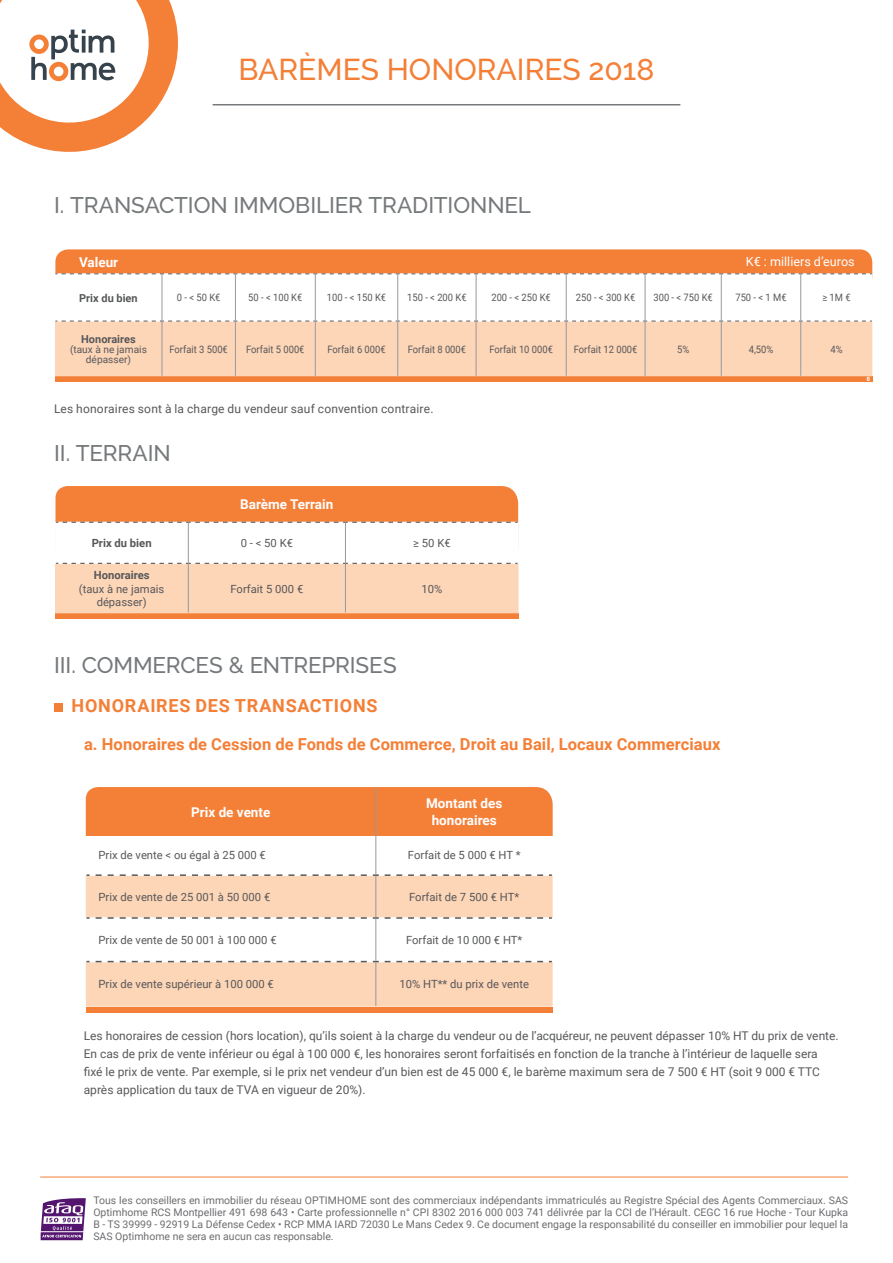
<style>
.page{position:relative;width:893px;height:1263px;background:#fff}
.page>*{position:absolute;margin:0;border:0;box-sizing:border-box;transform-origin:0 0}
.t1{font:500 30px "Raleway";color:#f47f37}
.t2{font:500 22.5px "Raleway";letter-spacing:-.005em;color:#76797b}
.t3{font:700 18px "Roboto";letter-spacing:.04em;color:#f47f37}
.t4{font:700 16.5px "Roboto";letter-spacing:.005em;color:#f47f37}
.Style_de_paragraphe{font:700 13.5px "Roboto";color:#fff}
.t5{font:12.6px "Roboto";color:#fff}
.t6{font:12px/18px "Roboto";color:#57585a}
.Style_de_paragraphe-2{font:11.25px/13.5px "Roboto";color:#57585a;text-align:center}
.Style_de_paragraphe-3{font:700 11.25px "Roboto";color:#57585a}
.Style_de_paragraphe-4{font:700 10.95px "Roboto";color:#57585a}
.t7{font:10.5px/12px "Roboto";color:#6c6d70;text-align:justify}
.Style_de_paragraphe-5{font:10.2px "Roboto";color:#57585a;scale:.92 1}
.Style_de_paragraphe-6{font:10.2px/10.2px "Roboto";color:#57585a;text-align:center}
.t8{font:700 6px "Helvetica Neue";color:#fff}
</style>
<div class="page">
<svg style="left:41px;top:1198px;width:45px;height:42px"></svg>
<hr style="left:41px;top:1231px;width:42px;height:1px;background:#fff">
<hr style="left:40px;top:1177px;width:808px;height:1px;background:#f47f37">
<div style="left:55px;top:249px;width:817px;height:40px;background:#f47f37;border-radius:13px"></div>
<div style="left:86px;top:787px;width:467px;height:49px;background:#f47f37"></div>
<hr style="left:213px;top:104px;width:467px;height:1px;background:#76797b">
<svg style="left:55px;top:486px;width:464px;height:133px"></svg>
<hr style="left:188px;top:523px;width:1px;height:40px;background:#97999c">
<hr style="left:345px;top:523px;width:1px;height:40px;background:#97999c">
<hr style="left:188px;top:563px;width:1px;height:49px;background:#97999c">
<hr style="left:345px;top:563px;width:1px;height:49px;background:#97999c">
<div style="left:54px;top:703px;width:8px;height:9px;background:#f47f37"></div>
<svg style="left:86px;top:875px;width:467px;height:132px;fill:#fdd5b7"></svg>
<hr style="left:87px;top:917px;width:289px;height:2px;background:#fff">
<hr style="left:376px;top:917px;width:176px;height:2px;background:#fff">
<hr style="left:87px;top:961px;width:289px;height:1px;background:#fff">
<hr style="left:376px;top:961px;width:176px;height:1px;background:#fff">
<hr style="left:87px;top:874px;width:289px;height:2px;background:#fff">
<hr style="left:376px;top:874px;width:176px;height:2px;background:#fff">
<hr style="left:376px;top:787px;width:1px;height:49px;background:#97999c">
<hr style="left:376px;top:836px;width:1px;height:38px;background:#97999c">
<hr style="left:376px;top:876px;width:1px;height:41px;background:#97999c">
<hr style="left:376px;top:919px;width:1px;height:42px;background:#97999c">
<hr style="left:376px;top:962px;width:1px;height:44px;background:#97999c">
<svg style="left:96px;top:917px;width:283px;height:2px"></svg>
<svg style="left:385px;top:917px;width:167px;height:2px"></svg>
<svg style="left:96px;top:961px;width:283px;height:1px"></svg>
<svg style="left:385px;top:961px;width:167px;height:1px"></svg>
<svg style="left:96px;top:874px;width:283px;height:2px"></svg>
<svg style="left:385px;top:874px;width:167px;height:2px"></svg>
<div style="left:86px;top:1007px;width:467px;height:5px;background:#f47f37"></div>
<svg style="left:0;top:0;width:178px;height:152px"></svg>
<svg style="left:55px;top:273px;width:817px;height:109px"></svg>
<hr style="left:162px;top:274px;width:1px;height:47px;background:#97999c">
<hr style="left:235px;top:274px;width:1px;height:47px;background:#97999c">
<hr style="left:315px;top:274px;width:1px;height:47px;background:#97999c">
<hr style="left:397px;top:274px;width:1px;height:47px;background:#97999c">
<hr style="left:476px;top:274px;width:1px;height:47px;background:#97999c">
<hr style="left:566px;top:274px;width:1px;height:47px;background:#97999c">
<hr style="left:645px;top:274px;width:1px;height:47px;background:#97999c">
<hr style="left:721px;top:274px;width:1px;height:47px;background:#97999c">
<hr style="left:800px;top:274px;width:1px;height:47px;background:#97999c">
<hr style="left:162px;top:322px;width:1px;height:54px;background:#97999c">
<hr style="left:235px;top:322px;width:1px;height:54px;background:#97999c">
<hr style="left:315px;top:322px;width:1px;height:54px;background:#97999c">
<hr style="left:397px;top:322px;width:1px;height:54px;background:#97999c">
<hr style="left:476px;top:322px;width:1px;height:54px;background:#97999c">
<hr style="left:566px;top:322px;width:1px;height:54px;background:#97999c">
<hr style="left:645px;top:322px;width:1px;height:54px;background:#97999c">
<hr style="left:721px;top:322px;width:1px;height:54px;background:#97999c">
<hr style="left:800px;top:322px;width:1px;height:54px;background:#97999c">
<p class="t1" style="left:239px;top:52px;width:417px">BARÈMES HONORAIRES 2018</p>
<p class="t2" style="left:54px;top:192px;width:478px">I. TRANSACTION IMMOBILIER TRADITIONNEL</p>
<p class="t5" style="left:746px;top:253px;width:110px">K€ : milliers d’euros</p>
<p class="Style_de_paragraphe" style="left:79px;top:252px;width:41px">Valeur</p>
<p class="Style_de_paragraphe-4" style="left:79px;top:290px;width:60px">Prix du bien</p>
<p class="Style_de_paragraphe-5" style="left:177px;top:290px;width:49px">0 - &lt; 50 K€</p>
<p class="Style_de_paragraphe-5" style="left:248px;top:290px;width:60px">50 - &lt; 100 K€</p>
<p class="Style_de_paragraphe-5" style="left:327px;top:290px;width:66px">100 - &lt; 150 K€</p>
<p class="Style_de_paragraphe-5" style="left:407px;top:290px;width:66px">150 - &lt; 200 K€</p>
<p class="Style_de_paragraphe-5" style="left:491px;top:290px;width:66px">200 - &lt; 250 K€</p>
<p class="Style_de_paragraphe-5" style="left:576px;top:290px;width:66px">250 - &lt; 300 K€</p>
<p class="Style_de_paragraphe-5" style="left:653px;top:290px;width:66px">300 - &lt; 750 K€</p>
<p class="Style_de_paragraphe-5" style="left:735px;top:290px;width:57px">750 - &lt; 1 M€</p>
<p class="Style_de_paragraphe-5" style="left:822px;top:290px;width:32px">≥ 1M €</p>
<p class="Style_de_paragraphe-4" style="left:81px;top:331px;width:56px">Honoraires</p>
<p class="Style_de_paragraphe-6" style="left:70px;top:344px;width:78px">(taux à ne jamais dépasser)</p>
<p class="Style_de_paragraphe-5" style="left:170px;top:342px;width:65px">Forfait 3 500€</p>
<p class="Style_de_paragraphe-5" style="left:246px;top:342px;width:65px">Forfait 5 000€</p>
<p class="Style_de_paragraphe-5" style="left:327px;top:342px;width:65px">Forfait 6 000€</p>
<p class="Style_de_paragraphe-5" style="left:408px;top:342px;width:65px">Forfait 8 000€</p>
<p class="Style_de_paragraphe-5" style="left:489px;top:342px;width:71px">Forfait 10 000€</p>
<p class="Style_de_paragraphe-5" style="left:574px;top:342px;width:71px">Forfait 12 000€</p>
<p class="Style_de_paragraphe-5" style="left:677px;top:342px;width:15px">5%</p>
<p class="Style_de_paragraphe-5" style="left:749px;top:342px;width:28px">4,50%</p>
<p class="Style_de_paragraphe-5" style="left:830px;top:342px;width:15px">4%</p>
<p class="t6" style="left:54px;top:400px;width:381px">Les honoraires sont à la charge du vendeur sauf convention contraire.</p>
<p class="t2" style="left:54px;top:440px;width:118px">II. TERRAIN</p>
<p class="Style_de_paragraphe" style="left:240px;top:494px;width:94px">Barème Terrain</p>
<p class="Style_de_paragraphe-3" style="left:92px;top:535px;width:62px">Prix du bien</p>
<p class="Style_de_paragraphe-2" style="left:241px;top:536px;width:54px">0 - &lt; 50 K€</p>
<p class="Style_de_paragraphe-2" style="left:413px;top:536px;width:39px">≥ 50 K€</p>
<p class="Style_de_paragraphe-3" style="left:94px;top:567px;width:57px">Honoraires</p>
<p class="Style_de_paragraphe-2" style="left:79px;top:581px;width:87px">(taux à ne jamais dépasser)</p>
<p class="Style_de_paragraphe-2" style="left:230px;top:581px;width:74px">Forfait 5 000 €</p>
<p class="Style_de_paragraphe-2" style="left:422px;top:581px;width:22px">10%</p>
<p class="t8" style="left:867px;top:374px;width:5px">6</p>
<p class="t2" style="left:54px;top:652px;width:344px">III. COMMERCES &amp; ENTREPRISES</p>
<p class="t3" style="left:72px;top:693px;width:307px">HONORAIRES DES TRANSACTIONS</p>
<p class="t4" style="left:84px;top:733px;width:638px">a. Honoraires de Cession de Fonds de Commerce, Droit au Bail, Locaux Commerciaux</p>
<p class="Style_de_paragraphe" style="left:191px;top:802px;width:81px">Prix de vente</p>
<p class="Style_de_paragraphe" style="left:426px;top:794px;width:78px">Montant des</p>
<p class="Style_de_paragraphe" style="left:432px;top:810px;width:66px">honoraires</p>
<p class="Style_de_paragraphe-2" style="left:99px;top:848px;width:169px">Prix de vente &lt; ou égal à 25 000 €</p>
<p class="Style_de_paragraphe-2" style="left:408px;top:848px;width:114px">Forfait de 5 000 € HT *</p>
<p class="Style_de_paragraphe-2" style="left:99px;top:890px;width:173px">Prix de vente de 25 001 à 50 000 €</p>
<p class="Style_de_paragraphe-2" style="left:409px;top:890px;width:112px">Forfait de 7 500 € HT*</p>
<p class="Style_de_paragraphe-2" style="left:99px;top:933px;width:180px">Prix de vente de 50 001 à 100 000 €</p>
<p class="Style_de_paragraphe-2" style="left:406px;top:933px;width:118px">Forfait de 10 000 € HT*</p>
<p class="Style_de_paragraphe-2" style="left:99px;top:977px;width:177px">Prix de vente supérieur à 100 000 €</p>
<p class="Style_de_paragraphe-2" style="left:399px;top:977px;width:131px">10% HT** du prix de vente</p>
<p class="t6" style="left:84px;top:1027px;width:756px">Les honoraires de cession (hors location), qu’ils soient à la charge du vendeur ou de l’acquéreur, ne peuvent dépasser 10% HT du prix de vente.<br>En cas de prix de vente inférieur ou égal à 100 000 €, les honoraires seront forfaitisés en fonction de la tranche à l’intérieur de laquelle sera fixé le prix de vente. Par exemple, si le prix net vendeur d’un bien est de 45 000 €, le barème maximum sera de 7 500 € HT (soit 9 000 € TTC après application du taux de TVA en vigueur de 20%).</p>
<p class="t7" style="left:93px;top:1194px;width:756px">Tous les conseillers en immobilier du réseau OPTIMHOME sont des commerciaux indépendants immatriculés au Registre Spécial des Agents Commerciaux. SAS Optimhome RCS Montpellier 491 698 643 • Carte professionnelle n° CPI 8302 2016 000 003 741 délivrée par la CCI de l’Hérault. CEGC 16 rue Hoche - Tour Kupka B - TS 39999 - 92919 La Défense Cedex • RCP MMA IARD 72030 Le Mans Cedex 9. Ce document engage la responsabilité du conseiller en immobilier pour lequel la SAS Optimhome ne sera en aucun cas responsable.</p>
</div>
